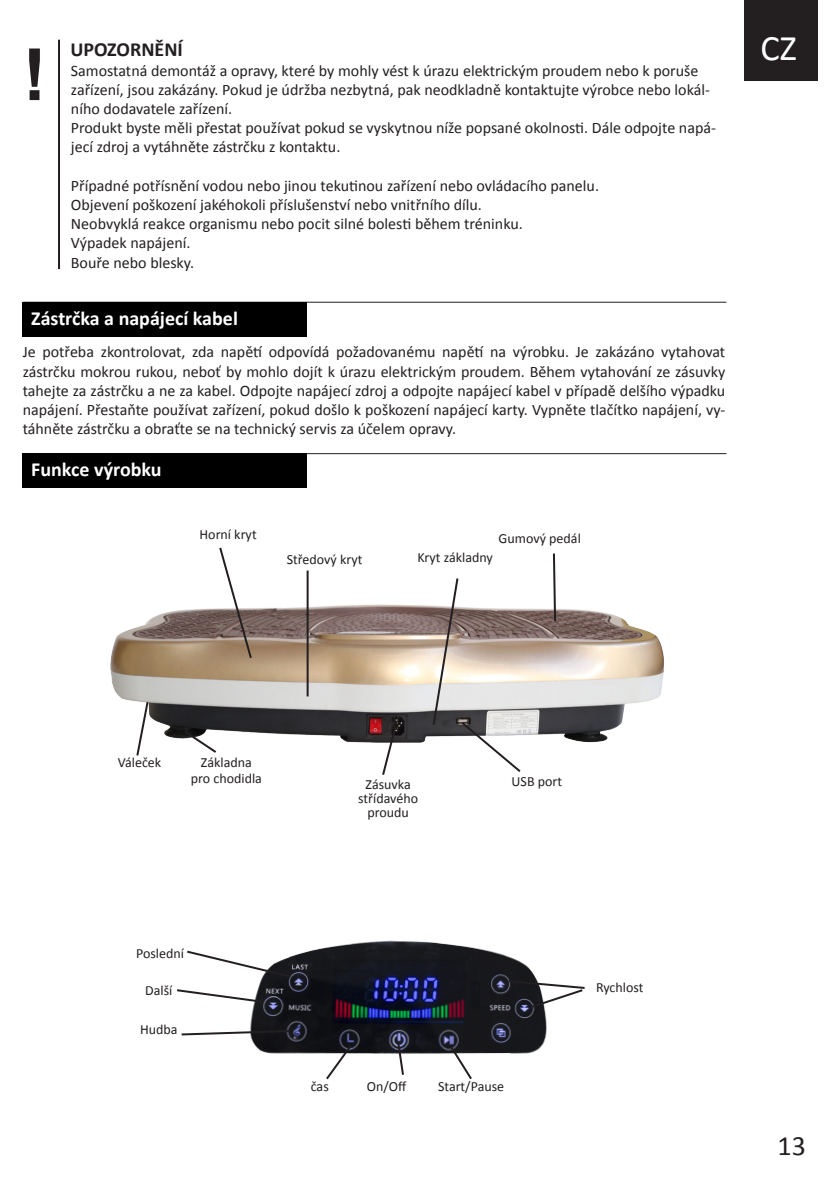
<style>
.page{position:relative;width:840px;height:1191px;background:#fff}
.page>*{position:absolute;margin:0;border:0;box-sizing:border-box;transform-origin:0 0}
.t1{font:700 72px "Arial";color:#231f20}
.t2{font:36px "Calibri";color:#fff}
.t3{font:28px "Calibri";color:#231f20}
.t4{font:700 20px "Calibri";color:#fff}
.t5{font:700 20px "Calibri";color:#231f20}
.t6{font:16px/19.2px "Calibri";color:#231f20}
.t7{font:14px "Calibri";color:#231f20}
</style>
<div class="page">
<div style="left:743px;top:0;width:73px;height:80px;background:#231f20"></div>
<hr style="left:58px;top:40px;width:2px;height:229px;background:#231f20">
<hr style="left:23px;top:302px;width:703px;height:1px;background:#231f20">
<div style="left:23px;top:302px;width:283px;height:35px;background:#000"></div>
<hr style="left:23px;top:453px;width:703px;height:1px;background:#231f20">
<div style="left:23px;top:453px;width:283px;height:35px;background:#000"></div>
<img style="left:110px;top:570px;width:554px;height:173px">
<img style="left:250px;top:940px;width:297px;height:114px">
<svg style="left:218px;top:547px;width:35px;height:113px"></svg>
<hr style="left:306px;top:570px;width:2px;height:126px;background:#231f20">
<svg style="left:551px;top:553px;width:5px;height:70px"></svg>
<svg style="left:380px;top:726px;width:17px;height:49px"></svg>
<svg style="left:182px;top:729px;width:36px;height:24px"></svg>
<svg style="left:135px;top:700px;width:15px;height:56px"></svg>
<svg style="left:431px;top:576px;width:91px;height:196px"></svg>
<svg style="left:187px;top:949px;width:106px;height:30px"></svg>
<svg style="left:177px;top:988px;width:86px;height:15px"></svg>
<svg style="left:181px;top:1029px;width:110px;height:7px"></svg>
<svg style="left:324px;top:1043px;width:29px;height:37px"></svg>
<svg style="left:396px;top:1041px;width:9px;height:34px"></svg>
<svg style="left:448px;top:1044px;width:25px;height:36px"></svg>
<svg style="left:506px;top:979px;width:79px;height:30px"></svg>
<p class="t1" style="left:23px;top:27px;width:25px">!</p>
<p class="t5" style="left:70px;top:36px;width:114px">UPOZORNĚNÍ</p>
<p class="t6" style="left:71px;top:61px;width:640px">Samostatná demontáž a opravy, které by mohly vést k úrazu elektrickým proudem nebo k poruše zařízení, jsou zakázány. Pokud je údržba nezbytná, pak neodkladně kontaktujte výrobce nebo lokál&shy;ního dodavatele zařízení.</p>
<p class="t6" style="left:71px;top:118px;width:646px">Produkt byste měli přestat používat pokud se vyskytnou níže popsané okolnosti. Dále odpojte napá&shy;jecí zdroj a vytáhněte zástrčku z kontaktu.</p>
<p class="t6" style="left:71px;top:176px;width:529px">Případné potřísnění vodou nebo jinou tekutinou zařízení nebo ovládacího panelu.</p>
<p class="t6" style="left:71px;top:195px;width:412px">Objevení poškození jakéhokoli příslušenství nebo vnitřního dílu.</p>
<p class="t6" style="left:71px;top:214px;width:453px">Neobvyklá reakce organismu nebo pocit silné bolesti během tréninku.</p>
<p class="t6" style="left:71px;top:233px;width:121px">Výpadek napájení.</p>
<p class="t6" style="left:71px;top:253px;width:125px">Bouře nebo blesky.</p>
<p class="t4" style="left:31px;top:305px;width:208px">Zástrčka a napájecí kabel</p>
<p class="t6" style="left:23px;top:342px;width:703px;text-align:justify">Je potřeba zkontrolovat, zda napětí odpovídá požadovanému napětí na výrobku. Je zakázáno vytahovat zástrčku mokrou rukou, neboť by mohlo dojít k úrazu elektrickým proudem. Během vytahování ze zásuvky tahejte za zástrčku a ne za kabel. Odpojte napájecí zdroj a odpojte napájecí kabel v případě delšího výpadku napájení. Přestaňte používat zařízení, pokud došlo k poškození napájecí karty. Vypněte tlačítko napájení, vy&shy;táhněte zástrčku a obraťte se na technický servis za účelem opravy.</p>
<p class="t4" style="left:31px;top:457px;width:132px">Funkce výrobku</p>
<p class="t7" style="left:199px;top:525px;width:59px">Horní kryt</p>
<p class="t7" style="left:498px;top:530px;width:84px">Gumový pedál</p>
<p class="t7" style="left:286px;top:550px;width:77px">Středový kryt</p>
<p class="t7" style="left:417px;top:549px;width:77px">Kryt základny</p>
<h2 class="t2" style="left:760px;top:25px;width:38px">CZ</h2>
<p class="t7" style="left:118px;top:754px;width:45px">Váleček</p>
<p class="t7" style="left:201px;top:753px;width:52px">Základna</p>
<p class="t7" style="left:191px;top:770px;width:73px">pro chodidla</p>
<p class="t7" style="left:365px;top:775px;width:47px">Zásuvka</p>
<p class="t7" style="left:358px;top:789px;width:61px">střídavého</p>
<p class="t7" style="left:367px;top:803px;width:43px">proudu</p>
<p class="t7" style="left:511px;top:773px;width:52px">USB port</p>
<p class="t7" style="left:136px;top:944px;width:49px">Poslední</p>
<p class="t7" style="left:145px;top:982px;width:29px">Další</p>
<p class="t7" style="left:140px;top:1020px;width:39px">Hudba</p>
<p class="t7" style="left:310px;top:1078px;width:19px">čas</p>
<p class="t7" style="left:366px;top:1078px;width:41px">On/Off</p>
<p class="t7" style="left:438px;top:1078px;width:68px">Start/Pause</p>
<p class="t7" style="left:595px;top:978px;width:49px">Rychlost</p>
<p class="t3" style="left:777px;top:1128px;width:30px">13</p>
</div>
